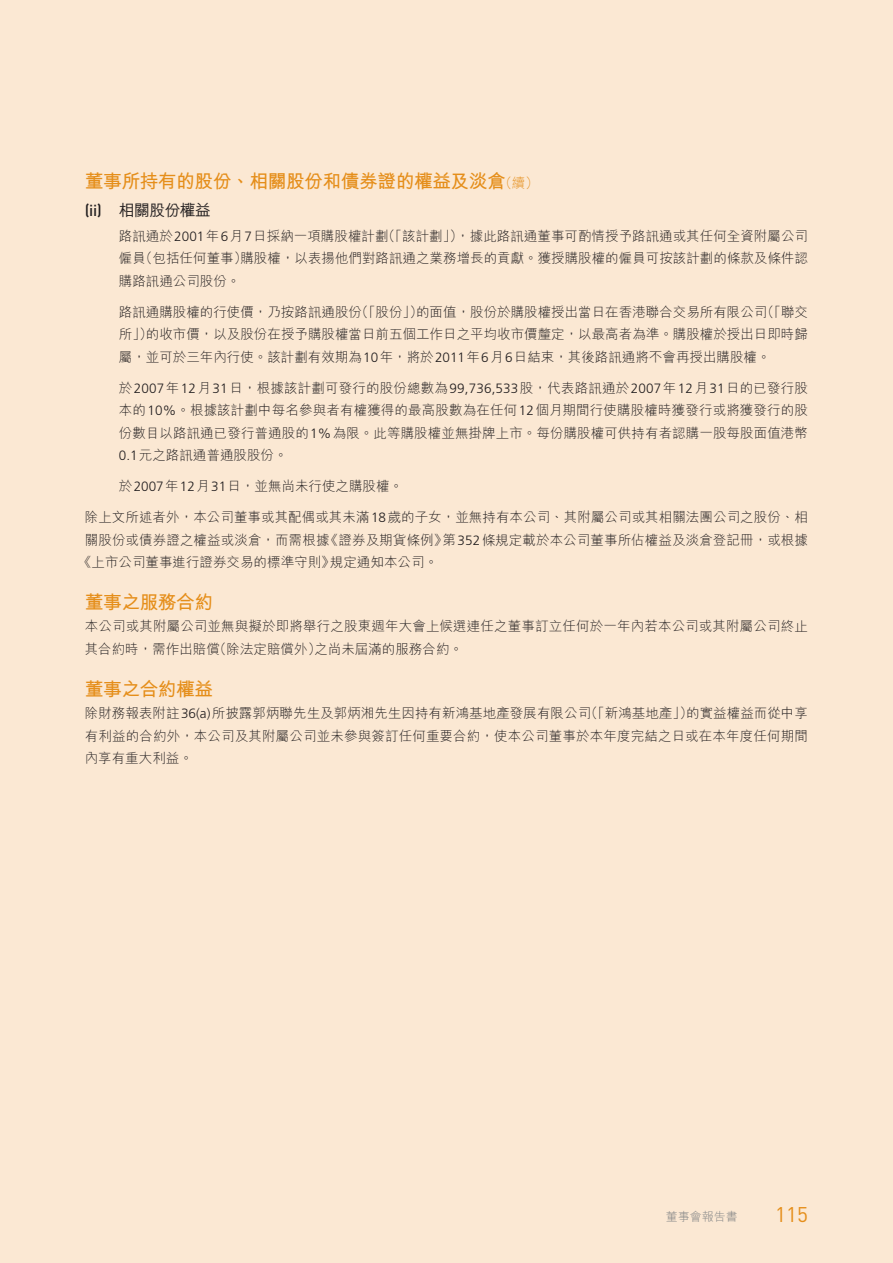
<style>
.page{position:relative;width:893px;height:1263px;background:#fff}
.page>*{position:absolute;margin:0;border:0;box-sizing:border-box;transform-origin:0 0}
.t1{font:21px "DIN";color:#e58e1a}
.t2{font:18.75px "M Hei HK Bold B5 pc H";letter-spacing:-.025em;color:#e58e1a}
.t3{font:15.75px "M Hei HK Medium B5 pc H";letter-spacing:-.03em;color:#231f20}
.t4{font:13.5px/22.5px "M Hei HK Light B5 pc H";letter-spacing:.005em;color:#231f20;text-align:justify}
.t5{font:12px "M Hei HK Light B5 pc H";color:#808284}
.s1{font-family:"M Hei HK Light B5 pc H";font-size:13.5px}
.s2{font-family:"DIN";font-weight:500}
.s3{font-family:"Frutiger";font-weight:300}
</style>
<div class="page">
<div style="left:0;top:0;width:892px;height:1263px;background:#fbe8d3"></div>
<h2 class="t2" style="left:85px;top:174px;width:455px">董事所持有的股份、相關股份和債券證的權益及淡倉<span class="s1">（續）</span></h2>
<p class="t3" style="left:85px;top:204px;width:128px"><span class="s2">(ii)</span> 相關股份權益</p>
<p class="t4" style="left:119px;top:226px;width:690px">路訊通於<span class="s3">2001</span>年<span class="s3">6</span>月<span class="s3">7</span>日採納一項購股權計劃（「該計劃」），據此路訊通董事可酌情授予路訊通或其任何全資附屬公司僱員（包括任何董事）購股權，以表揚他們對路訊通之業務增長的貢獻。獲授購股權的僱員可按該計劃的條款及條件認購路訊通公司股份。</p>
<p class="t4" style="left:119px;top:302px;width:690px">路訊通購股權的行使價，乃按路訊通股份（「股份」）的面值，股份於購股權授出當日在香港聯合交易所有限公司（「聯交所」）的收市價，以及股份在授予購股權當日前五個工作日之平均收市價釐定，以最高者為準。購股權於授出日即時歸屬，並可於三年內行使。該計劃有效期為<span class="s3">10</span>年，將於<span class="s3">2011</span>年<span class="s3">6</span>月<span class="s3">6</span>日結束，其後路訊通將不會再授出購股權。</p>
<p class="t4" style="left:119px;top:378px;width:690px">於<span class="s3">2007</span>年<span class="s3">12</span>月<span class="s3">31</span>日，根據該計劃可發行的股份總數為<span class="s3">99,736,533</span>股，代表路訊通於<span class="s3">2007</span>年<span class="s3">12</span>月<span class="s3">31</span>日的已發行股本的<span class="s3">10%</span>。根據該計劃中每名參與者有權獲得的最高股數為在任何<span class="s3">12</span>個月期間行使購股權時獲發行或將獲發行的股份數目以路訊通已發行普通股的<span class="s3">1%</span>為限。此等購股權並無掛牌上市。每份購股權可供持有者認購一股每股面值港幣<span class="s3">0.1</span>元之路訊通普通股股份。</p>
<p class="t4" style="left:119px;top:477px;width:286px">於<span class="s3">2007</span>年<span class="s3">12</span>月<span class="s3">31</span>日，並無尚未行使之購股權。</p>
<p class="t4" style="left:85px;top:508px;width:724px">除上文所述者外，本公司董事或其配偶或其未滿<span class="s3">18</span>歲的子女，並無持有本公司、其附屬公司或其相關法團公司之股份、相</p>
<p class="t4" style="left:85px;top:530px;width:724px">關股份或債券證之權益或淡倉，而需根據《證券及期貨條例》第<span class="s3">352</span>條規定載於本公司董事所佔權益及淡倉登記冊，或根據</p>
<p class="t4" style="left:78px;top:553px;width:361px">《上市公司董事進行證券交易的標準守則》規定通知本公司。</p>
<h2 class="t2" style="left:85px;top:595px;width:130px">董事之服務合約</h2>
<p class="t4" style="left:85px;top:617px;width:724px">本公司或其附屬公司並無與擬於即將舉行之股東週年大會上候選連任之董事訂立任何於一年內若本公司或其附屬公司終止其合約時，需作出賠償（除法定賠償外）之尚未屆滿的服務合約。</p>
<h2 class="t2" style="left:85px;top:682px;width:130px">董事之合約權益</h2>
<p class="t4" style="left:85px;top:704px;width:724px">除財務報表附註<span class="s3">36(a)</span>所披露郭炳聯先生及郭炳湘先生因持有新鴻基地產發展有限公司（「新鴻基地產」）的實益權益而從中享有利益的合約外，本公司及其附屬公司並未參與簽訂任何重要合約，使本公司董事於本年度完結之日或在本年度任何期間內享有重大利益。</p>
<p class="t5" style="left:665px;top:1212px;width:73px">董事會報告書</p>
<h1 class="t1" style="left:775px;top:1202px;width:34px">115</h1>
</div>
